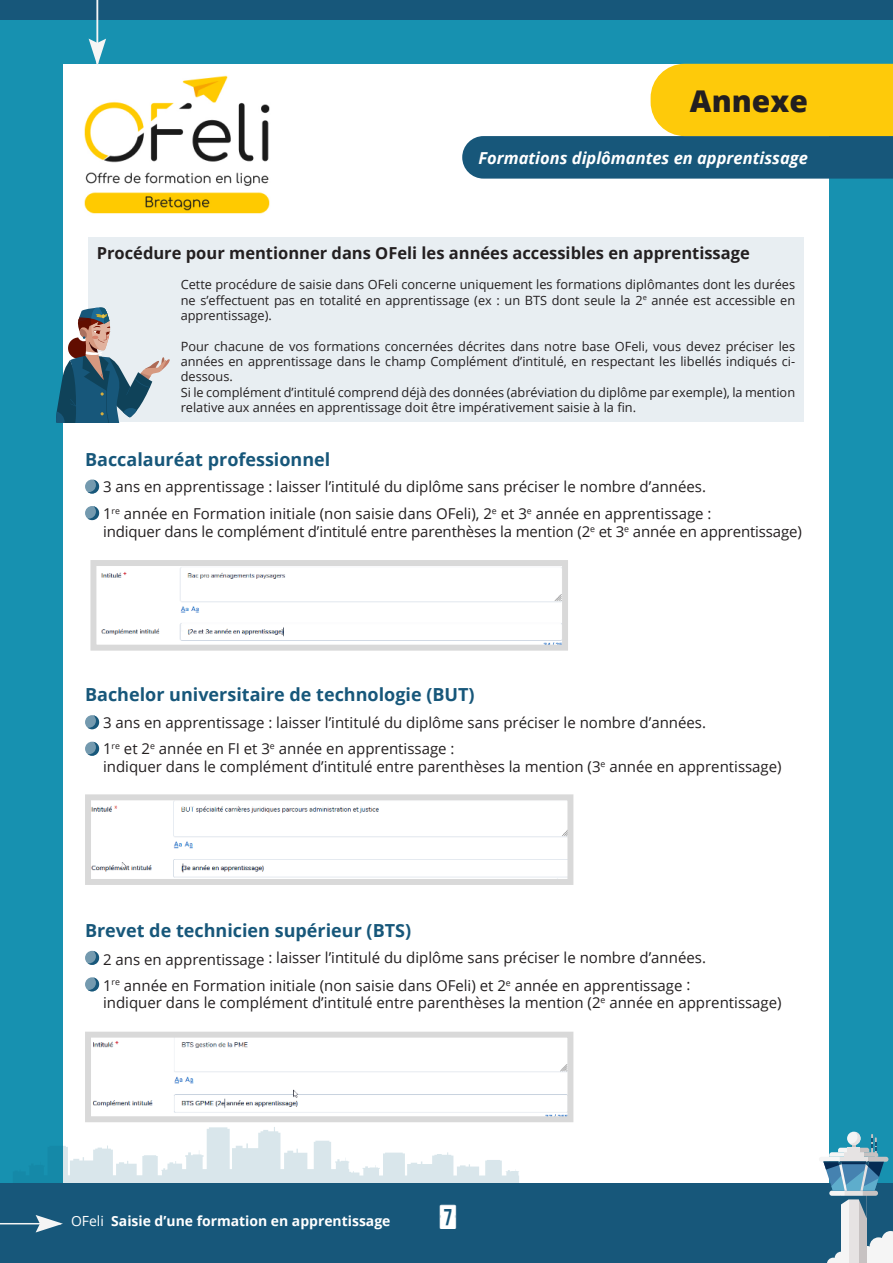
<style>
.page{position:relative;width:893px;height:1263px;background:#1791b0}
.page>*{position:absolute;margin:0;border:0;box-sizing:border-box;transform-origin:0 0}
.t1{font:31.5px "calendarnotetfb";color:#fff}
.t2{font:800 30px "Open Sans";color:#231f20}
.t3{font:700 18px "Open Sans";color:#17577a}
.t4{font:700 16.5px "Open Sans";color:#231f20}
.t5{font:italic 700 16.5px "Open Sans";color:#fff}
.t6{font:15px/26.5px "Open Sans";color:#231f20}
.t7{font:700 13.95px "Open Sans";color:#fff}
.t8{font:12.75px/15.3px "Open Sans";color:#231f20;text-align:justify}
.s1{font-weight:400}
</style>
<div class="page">
<div style="left:0;top:0;width:893px;height:20px;background:#17577a"></div>
<div style="left:64px;top:64px;width:765px;height:1135px;background:#fff"></div>
<svg style="left:89px;top:39px;width:17px;height:25px"></svg>
<svg style="left:13px;top:1127px;width:506px;height:57px"></svg>
<div style="left:0;top:1184px;width:893px;height:79px;background:#17577a"></div>
<hr style="left:0;top:1223px;width:61px;height:1px;background:#f5f5f5">
<svg style="left:36px;top:1215px;width:27px;height:17px"></svg>
<svg style="left:827px;top:1231px;width:66px;height:32px"></svg>
<div style="left:848px;top:1196px;width:11px;height:67px;background:#e6e3e3"></div>
<div style="left:859px;top:1196px;width:8px;height:67px;background:#c7c2c2"></div>
<div style="left:841px;top:1196px;width:7px;height:67px;background:#f5f5f5"></div>
<svg style="left:819px;top:1132px;width:69px;height:86px"></svg>
<svg style="left:85px;top:479px;width:14px;height:15px"></svg>
<svg style="left:88px;top:480px;width:11px;height:14px"></svg>
<div style="left:85px;top:506px;width:14px;height:14px;background:#749aaf;border-radius:50%"></div>
<svg style="left:88px;top:506px;width:11px;height:14px"></svg>
<div style="left:85px;top:715px;width:14px;height:14px;background:#749aaf;border-radius:50%"></div>
<svg style="left:88px;top:715px;width:11px;height:14px"></svg>
<div style="left:85px;top:742px;width:14px;height:14px;background:#749aaf;border-radius:50%"></div>
<svg style="left:88px;top:742px;width:11px;height:14px"></svg>
<div style="left:85px;top:951px;width:14px;height:14px;background:#749aaf;border-radius:50%"></div>
<svg style="left:88px;top:951px;width:11px;height:14px"></svg>
<div style="left:85px;top:977px;width:14px;height:14px;background:#749aaf;border-radius:50%"></div>
<svg style="left:88px;top:977px;width:11px;height:14px"></svg>
<hr style="left:97px;top:0;width:1px;height:64px;background:#f5f5f5">
<svg style="left:462px;top:64px;width:431px;height:115px"></svg>
<div style="left:88px;top:238px;width:716px;height:184px;background:#e8eef2"></div>
<svg style="left:56px;top:306px;width:114px;height:116px"></svg>
<img style="left:101px;top:567px;width:460px;height:77px">
<div style="left:90px;top:560px;width:478px;height:91px;border:6px solid #d9d9d9"></div>
<img style="left:92px;top:801px;width:474px;height:77px">
<div style="left:85px;top:794px;width:488px;height:91px;border:6px solid #d9d9d9"></div>
<img style="left:92px;top:1039px;width:474px;height:76px">
<div style="left:85px;top:1032px;width:488px;height:90px;border:6px solid #d9d9d9"></div>
<img style="left:84px;top:75px;width:186px;height:139px">
<h2 class="t2" style="left:690px;top:89px;width:119px">Annexe</h2>
<p class="t5" style="left:478px;top:151px;width:331px">Formations diplômantes en apprentissage</p>
<p class="t4" style="left:97px;top:241px;width:655px">Procédure pour mentionner dans OFeli les années accessibles en apprentissage</p>
<p class="t8" style="left:181px;top:277px;width:616px">Cette procédure de saisie dans OFeli concerne uniquement les formations diplômantes dont les durées ne s’effectuent pas en totalité en apprentissage (ex : un BTS dont seule la 2<sup>e</sup> année est accessible en apprentissage).</p>
<p class="t8" style="left:181px;top:338px;width:616px;text-align:left">Pour chacune de vos formations concernées décrites dans notre base OFeli, vous devez préciser les années en apprentissage dans le champ Complément d’intitulé, en respectant les libellés indiqués ci&shy;dessous.<br>Si le complément d’intitulé comprend déjà des données (abréviation du diplôme par exemple), la mention relative aux années en apprentissage doit être impérativement saisie à la fin.</p>
<p class="t3" style="left:85px;top:446px;width:247px">Baccalauréat professionnel</p>
<p class="t6" style="left:103px;top:473px;width:610px">3 ans en apprentissage : laisser l’intitulé du diplôme sans préciser le nombre d’années.<br>1<sup>re</sup> année en Formation initiale (non saisie dans OFeli), 2<sup>e</sup> et 3<sup>e</sup> année en apprentissage :</p>
<p class="t6" style="left:103px;top:517px;width:700px">indiquer dans le complément d’intitulé entre parenthèses la mention (2<sup>e</sup> et 3<sup>e</sup> année en apprentissage)</p>
<p class="t3" style="left:85px;top:682px;width:391px">Bachelor universitaire de technologie (BUT)</p>
<p class="t6" style="left:103px;top:709px;width:604px">3 ans en apprentissage : laisser l’intitulé du diplôme sans préciser le nombre d’années.<br>1<sup>re</sup> et 2<sup>e</sup> année en FI et 3<sup>e</sup> année en apprentissage :</p>
<p class="t6" style="left:103px;top:755px;width:680px">indiquer dans le complément d’intitulé entre parenthèses la mention (3<sup>e</sup> année en apprentissage)</p>
<p class="t3" style="left:85px;top:918px;width:328px">Brevet de technicien supérieur (BTS)</p>
<p class="t6" style="left:103px;top:943px;width:604px;line-height:28px">2 ans en apprentissage : laisser l’intitulé du diplôme sans préciser le nombre d’années.<br>1<sup>re</sup> année en Formation initiale (non saisie dans OFeli) et 2<sup>e</sup> année en apprentissage :</p>
<p class="t6" style="left:103px;top:989px;width:680px">indiquer dans le complément d’intitulé entre parenthèses la mention (2<sup>e</sup> année en apprentissage)</p>
<p class="t7" style="left:71px;top:1211px;width:321px"><span class="s1">OFeli</span> Saisie d’une formation en apprentissage</p>
<h1 class="t1" style="left:439px;top:1200px;width:21px">7</h1>
</div>
